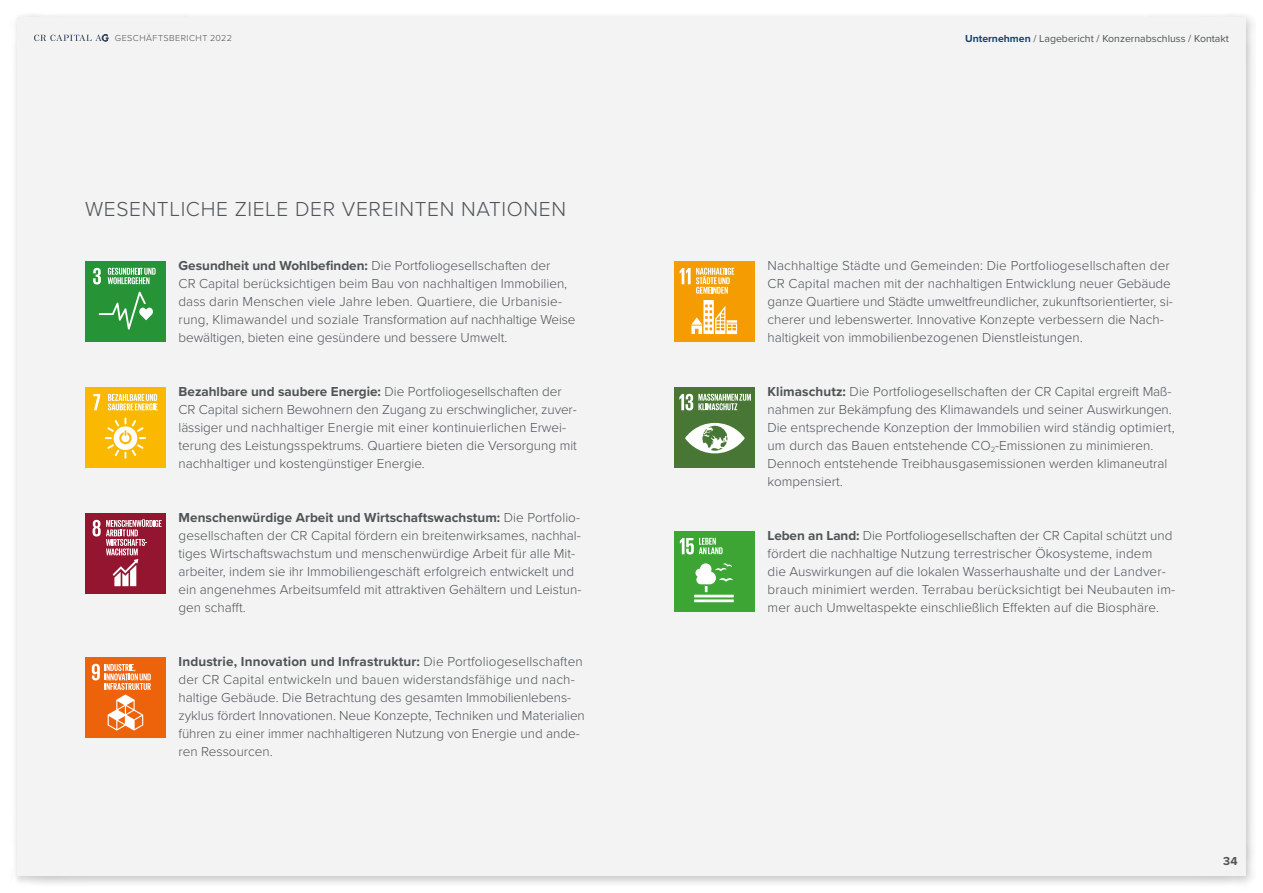
<style>
.page{position:relative;width:1263px;height:893px;background:#fff}
.page>*{position:absolute;margin:0;border:0;box-sizing:border-box;transform-origin:0 0}
.t1{font:300 21px "Proxima Nova";letter-spacing:.03em;color:#4f5455}
.t2{font:300 13.5px/18px "Proxima Nova";color:#4f5455}
.t3{font:700 12px "Proxima Nova";color:#4f5455}
.t4{font:10.5px "Proxima Nova";color:#4f5455}
.t5{font:300 9px "Proxima Nova";letter-spacing:.05em;color:#4f5455}
.s1{font-weight:700;color:#1b426e}
.s2{font-weight:700}
</style>
<div class="page">
<div style="left:10px;top:12px;width:1246px;height:876px;background:#1a1a18;opacity:.25"></div>
<div style="left:17px;top:17px;width:1229px;height:859px;background:#f3f3f3"></div>
<div style="left:85px;top:261px;width:81px;height:81px;background:#259336"></div>
<svg style="left:93px;top:268px;width:8px;height:16px"></svg>
<svg style="left:99px;top:292px;width:54px;height:38px"></svg>
<svg style="left:108px;top:268px;width:48px;height:16px"></svg>
<div style="left:85px;top:387px;width:81px;height:81px;background:#fbb800"></div>
<svg style="left:93px;top:394px;width:7px;height:16px"></svg>
<svg style="left:105px;top:417px;width:41px;height:42px"></svg>
<svg style="left:108px;top:394px;width:50px;height:16px"></svg>
<div style="left:85px;top:513px;width:81px;height:81px;background:#93152f"></div>
<svg style="left:93px;top:519px;width:69px;height:67px"></svg>
<div style="left:85px;top:657px;width:81px;height:81px;background:#ec630c"></div>
<svg style="left:92px;top:664px;width:59px;height:66px"></svg>
<div style="left:674px;top:261px;width:81px;height:81px;background:#f59c02"></div>
<svg style="left:680px;top:268px;width:54px;height:26px"></svg>
<svg style="left:691px;top:300px;width:46px;height:34px"></svg>
<div style="left:674px;top:387px;width:81px;height:81px;background:#487634"></div>
<svg style="left:685px;top:423px;width:60px;height:30px"></svg>
<svg style="left:679px;top:394px;width:72px;height:16px"></svg>
<div style="left:674px;top:531px;width:81px;height:81px;background:#3ca534"></div>
<hr style="left:694px;top:595px;width:40px;height:2px;background:#fff">
<hr style="left:694px;top:599px;width:40px;height:3px;background:#fff">
<svg style="left:695px;top:563px;width:38px;height:29px"></svg>
<svg style="left:680px;top:538px;width:42px;height:16px"></svg>
<svg style="left:34px;top:35px;width:75px;height:6px"></svg>
<p class="t5" style="left:115px;top:31px;width:119px">GESCHÄFTSBERICHT 2022</p>
<p class="t4" style="left:965px;top:33px;width:265px"><span class="s1">Unternehmen</span> / Lagebericht / Konzernabschluss / Kontakt</p>
<h1 class="t1" style="left:85px;top:193px;width:483px">WESENTLICHE ZIELE DER VEREINTEN NATIONEN</h1>
<p class="t2" style="left:179px;top:256px;width:398px"><span class="s2">Gesundheit und Wohlbefinden:</span> Die Portfoliogesellschaften der<br>CR Capital berücksichtigen beim Bau von nachhaltigen Immobilien, dass darin Menschen viele Jahre leben. Quartiere, die Urbanisie&shy;rung, Klimawandel und soziale Transformation auf nachhaltige Weise bewältigen, bieten eine gesündere und bessere Umwelt.</p>
<p class="t2" style="left:179px;top:382px;width:400px"><span class="s2">Bezahlbare und saubere Energie:</span> Die Portfoliogesellschaften der CR Capital sichern Bewohnern den Zugang zu erschwinglicher, zuver&shy;lässiger und nachhaltiger Energie mit einer kontinuierlichen Erwei&shy;terung des Leistungsspektrums. Quartiere bieten die Versorgung mit nachhaltiger und kostengünstiger Energie.</p>
<p class="t2" style="left:179px;top:508px;width:404px"><span class="s2">Menschenwürdige Arbeit und Wirtschaftswachstum:</span> Die Portfolio&shy;gesellschaften der CR Capital fördern ein breitenwirksames, nachhal&shy;tiges Wirtschaftswachstum und menschenwürdige Arbeit für alle Mit&shy;arbeiter, indem sie ihr Immobiliengeschäft erfolgreich entwickelt und ein angenehmes Arbeitsumfeld mit attraktiven Gehältern und Leistun&shy;gen schafft.</p>
<p class="t2" style="left:179px;top:652px;width:408px"><span class="s2">Industrie, Innovation und Infrastruktur:</span> Die Portfoliogesellschaften der CR Capital entwickeln und bauen widerstandsfähige und nach&shy;haltige Gebäude. Die Betrachtung des gesamten Immobilienlebens&shy;zyklus fördert Innovationen. Neue Konzepte, Techniken und Materialien führen zu einer immer nachhaltigeren Nutzung von Energie und ande&shy;ren Ressourcen.</p>
<p class="t2" style="left:767px;top:256px;width:407px">Nachhaltige Städte und Gemeinden: Die Portfoliogesellschaften der CR Capital machen mit der nachhaltigen Entwicklung neuer Gebäude ganze Quartiere und Städte umweltfreundlicher, zukunftsorientierter, si&shy;cherer und lebenswerter. Innovative Konzepte verbessern die Nach&shy;haltigkeit von immobilienbezogenen Dienstleistungen.</p>
<p class="t2" style="left:767px;top:382px;width:408px"><span class="s2">Klimaschutz:</span> Die Portfoliogesellschaften der CR Capital ergreift Maß&shy;nahmen zur Bekämpfung des Klimawandels und seiner Auswirkungen.<br>Die entsprechende Konzeption der Immobilien wird ständig optimiert, um durch das Bauen entstehende CO<sub>2</sub>-Emissionen zu minimieren.<br>Dennoch entstehende Treibhausgasemissionen werden klimaneutral kompensiert.</p>
<p class="t2" style="left:767px;top:526px;width:409px"><span class="s2">Leben an Land:</span> Die Portfoliogesellschaften der CR Capital schützt und fördert die nachhaltige Nutzung terrestrischer Ökosysteme, indem<br>die Auswirkungen auf die lokalen Wasserhaushalte und der Landver&shy;brauch minimiert werden. Terrabau berücksichtigt bei Neubauten im&shy;mer auch Umweltaspekte einschließlich Effekten auf die Biosphäre.</p>
<p class="t3" style="left:1223px;top:852px;width:16px">34</p>
</div>
